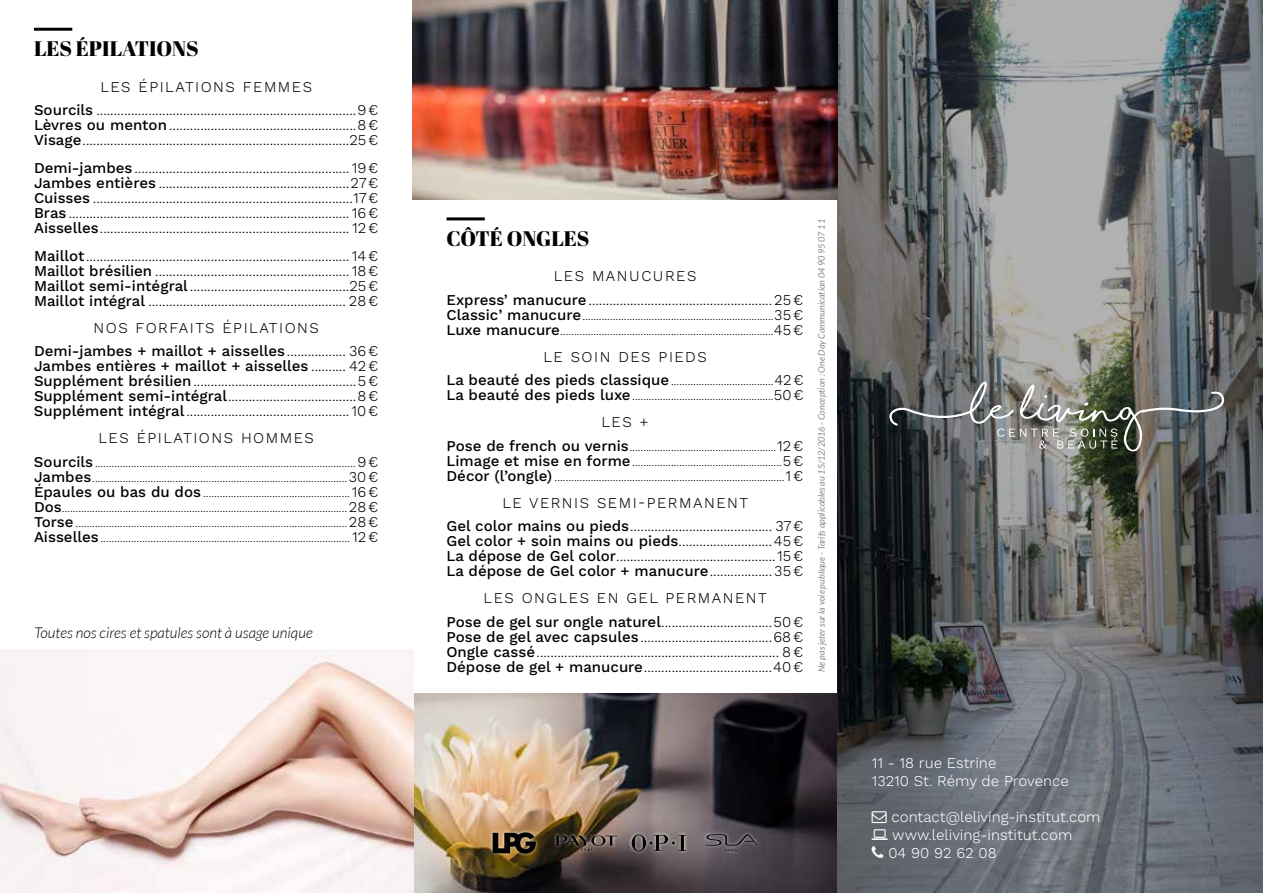
<style>
.page{position:relative;width:1263px;height:893px;background:#fff}
.page>*{position:absolute;margin:0;border:0;box-sizing:border-box;transform-origin:0 0}
.t1{font:21px "Abril Fatface";color:#000}
.t2{font:300 15px/15px "Work Sans";letter-spacing:.1em;color:#000;text-align:center}
.t3{font:300 15px/18px "Work Sans";color:#fff}
.t4{font:italic 300 15px "Lato";color:#000}
.t5{font:300 12px/15px "Work Sans";color:#000;text-align:justify}
.t6{font:italic 9px "Lato";color:#878787}
.s1{font-weight:500}
.s2{font-weight:500;font-size:15px}
.s3{font-size:15px}
</style>
<div class="page">
<img style="left:413px;top:693px;width:425px;height:200px">
<svg style="left:838px;top:0;width:425px;height:893px;background:#666a6c"></svg>
<svg style="left:889px;top:382px;width:335px;height:69px;background:#6c6f6c"></svg>
<hr style="left:34px;top:28px;width:38px;height:3px;background:#000">
<hr style="left:446px;top:217px;width:39px;height:3px;background:#000">
<div style="left:489px;top:829px;width:50px;height:28px;background:#fff;opacity:.75"></div>
<svg style="left:493px;top:832px;width:43px;height:22px"></svg>
<div style="left:553px;top:832px;width:67px;height:22px;background:#fff;opacity:.75"></div>
<svg style="left:556px;top:835px;width:61px;height:15px"></svg>
<div style="left:628px;top:831px;width:61px;height:24px;background:#fff;opacity:.75"></div>
<svg style="left:632px;top:834px;width:54px;height:17px"></svg>
<div style="left:702px;top:831px;width:59px;height:24px;background:#fff;opacity:.75"></div>
<svg style="left:705px;top:834px;width:53px;height:18px"></svg>
<img style="left:0;top:649px;width:413px;height:244px">
<img style="left:412px;top:0;width:426px;height:200px">
<svg style="left:872px;top:811px;width:15px;height:12px"></svg>
<svg style="left:872px;top:829px;width:16px;height:11px"></svg>
<svg style="left:872px;top:846px;width:11px;height:12px"></svg>
<h1 class="t1" style="left:34px;top:34px;width:166px">LES ÉPILATIONS</h1>
<p class="t2" style="left:34px;top:75px;width:346px;line-height:23.5px">LES ÉPILATIONS FEMMES<br><span class="s1">Sourcils</span> ...........................................................................9€</p>
<p class="t2" style="left:34px;top:118px;width:346px;text-align:left"><span class="s1">Lèvres ou menton</span>......................................................8€<br><span class="s1">Visage</span>.............................................................................25€</p>
<p class="t2" style="left:34px;top:161px;width:346px;text-align:justify"><span class="s1">Demi-jambes</span>.............................................................. 19€ <span class="s1">Jambes entières</span> .......................................................27€ <span class="s1">Cuisses</span> ...........................................................................17€ <span class="s1">Bras</span> ................................................................................. 16€ <span class="s1">Aisselles</span>........................................................................ 12€</p>
<p class="t2" style="left:34px;top:249px;width:346px;text-align:justify"><span class="s1">Maillot</span>............................................................................ 14€ <span class="s1">Maillot brésilien</span> ........................................................ 18€ <span class="s1">Maillot semi-intégral</span>..............................................25€ <span class="s1">Maillot intégral</span> ......................................................... 28€</p>
<p class="t2" style="left:34px;top:316px;width:346px;line-height:23.5px">NOS FORFAITS ÉPILATIONS<br><span class="s1">Demi-jambes + maillot + aisselles</span>................. 36€</p>
<p class="t2" style="left:34px;top:359px;width:346px;text-align:justify"><span class="s1">Jambes entières + maillot + aisselles</span> .......... 42€ <span class="s1">Supplément brésilien</span>...............................................5€ <span class="s1">Supplément semi-intégral</span>.....................................8€ <span class="s1">Supplément intégral</span>...............................................10€</p>
<p class="t2" style="left:98px;top:431px;width:217px">LES ÉPILATIONS HOMMES</p>
<p class="t5" style="left:34px;top:456px;width:346px"><span class="s2">Sourcils</span>..............................................................................................<span class="s3">9€ </span><span class="s2">Jambes</span>............................................................................................<span class="s3">30€ </span><span class="s2">Épaules ou bas du dos</span> .....................................................<span class="s3">16€ </span><span class="s2">Dos</span>.......................................................................................................<span class="s3">28€ </span><span class="s2">Torse</span> ..................................................................................................<span class="s3">28€ </span><span class="s2">Aisselles</span> .......................................................................................... <span class="s3">12€</span></p>
<p class="t4" style="left:34px;top:625px;width:280px">Toutes nos cires et spatules sont à usage unique</p>
<h1 class="t1" style="left:446px;top:224px;width:144px">CÔTÉ ONGLES</h1>
<p class="t2" style="left:446px;top:265px;width:358px;line-height:23.5px">LES MANUCURES<br><span class="s1">Express’ manucure</span>.....................................................25€</p>
<p class="t5" style="left:446px;top:309px;width:358px"><span class="s2">Classic’ manucure</span>.....................................................................<span class="s3">35€<br></span><span class="s2">Luxe manucure</span>.............................................................................<span class="s3">45€</span></p>
<p class="t2" style="left:543px;top:350px;width:165px">LE SOIN DES PIEDS</p>
<p class="t5" style="left:446px;top:374px;width:359px"><span class="s2">La beauté des pieds classique</span>.....................................<span class="s3">42€<br></span><span class="s2">La beauté des pieds luxe</span>...................................................<span class="s3">50€</span></p>
<p class="t2" style="left:601px;top:415px;width:49px">LES +</p>
<p class="t5" style="left:446px;top:440px;width:358px"><span class="s2">Pose de french ou vernis</span>.....................................................<span class="s3">12€ </span><span class="s2">Limage et mise en forme</span>......................................................<span class="s3">5€ </span><span class="s2">Décor (l’ongle)</span> ...................................................................................<span class="s3">1€</span></p>
<p class="t2" style="left:446px;top:492px;width:358px;line-height:23.5px">LE VERNIS SEMI-PERMANENT<br><span class="s1">Gel color mains ou pieds</span>......................................... 37€</p>
<p class="t2" style="left:446px;top:534px;width:358px;text-align:justify"><span class="s1">Gel color + soin mains ou pieds</span>...........................45€ <span class="s1">La dépose de Gel color</span>..............................................15€ <span class="s1">La dépose de Gel color + manucure</span>..................35€</p>
<p class="t2" style="left:446px;top:587px;width:358px;line-height:23.5px">LES ONGLES EN GEL PERMANENT<br><span class="s1">Pose de gel sur ongle naturel</span>................................50€</p>
<p class="t2" style="left:446px;top:630px;width:358px;text-align:justify"><span class="s1">Pose de gel avec capsules</span>......................................68€ <span class="s1">Ongle cassé</span>...................................................................... 8€ <span class="s1">Dépose de gel + manucure</span>.....................................40€</p>
<p class="t6" style="left:816px;top:672px;width:454px;rotate:-90deg">Ne pas jeter sur la voie publique - Tarifs applicables au 15/12/2016 - Conception : One Day Communication 04 90 95 07 11</p>
<p class="t3" style="left:872px;top:754px;width:199px">11 - 18 rue Estrine<br>13210 St. Rémy de Provence</p>
<p class="t3" style="left:888px;top:808px;width:214px">contact@leliving-institut.com www.leliving-institut.com<br>04 90 92 62 08</p>
</div>
